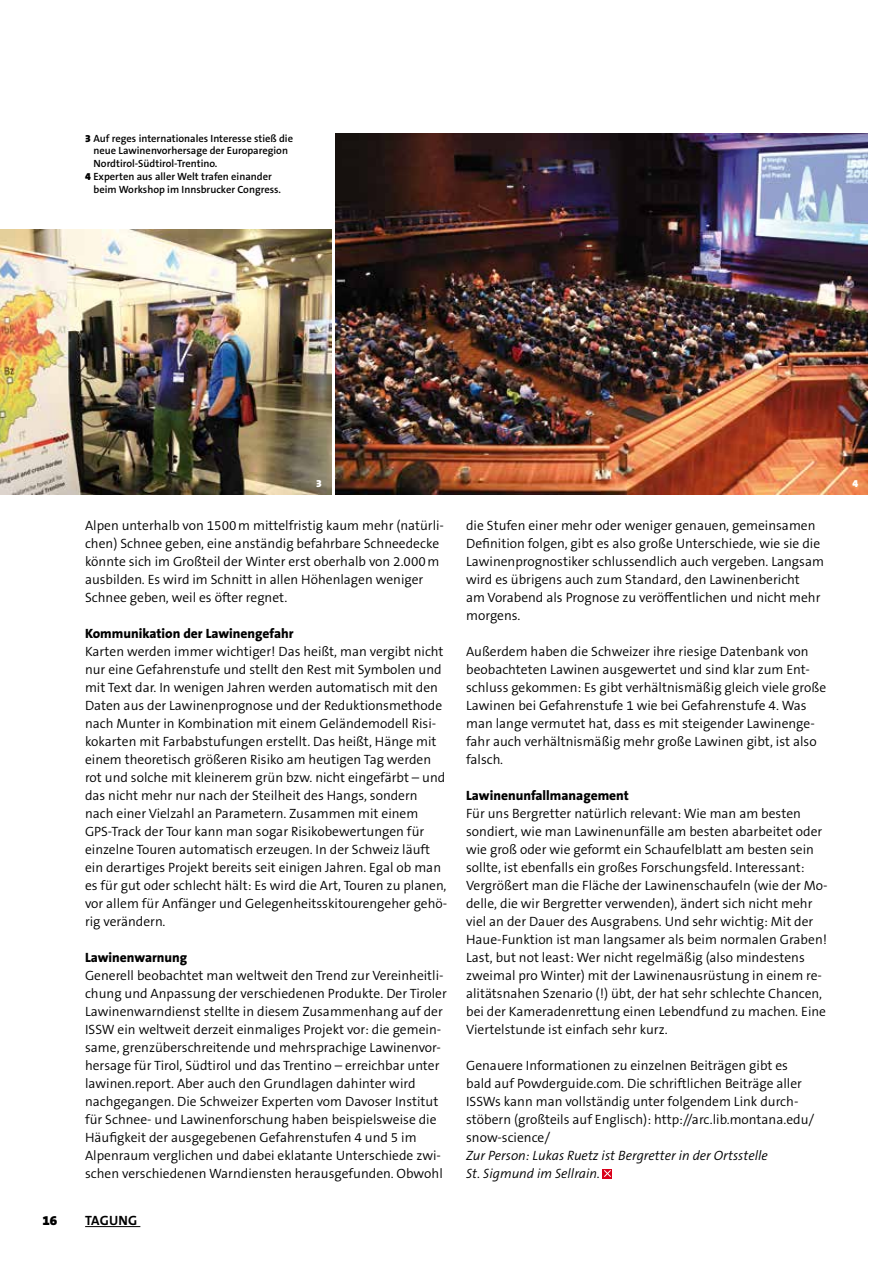
<style>
.page{position:relative;width:893px;height:1263px;background:#fff}
.page>*{position:absolute;margin:0;border:0;box-sizing:border-box;transform-origin:0 0}
.t1{font:300 13.5px/18px "The Sans B W4";color:#000}
.t2{font:italic 300 13.5px/18px "The Sans B W4";color:#000}
.t3{font:800 13.5px "The Sans B W8";color:#000}
.t4{font:700 13.5px "The Sans B W7";letter-spacing:.015em;color:#000}
.t5{font:900 13.5px "The Serif B W9";color:#000}
.t6{font:600 10.5px "The Sans B W6";color:#000}
.t7{font:900 10.5px "The Sans B W9";color:#fff}
.s1{font-family:"The Sans B W9";font-weight:900}
</style>
<div class="page">
<hr style="left:85px;top:1226px;width:55px;height:1px;background:#000">
<svg style="left:603px;top:1169px;width:9px;height:9px"></svg>
<img style="left:335px;top:134px;width:532px;height:360px">
<img style="left:0;top:229px;width:332px;height:265px">
<p class="t6" style="left:85px;top:131px;width:210px"><span class="s1">3</span> Auf reges internationales Interesse stieß die</p>
<p class="t6" style="left:94px;top:144px;width:196px">neue Lawinenvorhersage der Europaregion</p>
<p class="t6" style="left:94px;top:157px;width:125px">Nordtirol-Südtirol-Trentino.</p>
<p class="t6" style="left:85px;top:170px;width:188px"><span class="s1">4</span> Experten aus aller Welt trafen einander</p>
<p class="t6" style="left:94px;top:182px;width:189px">beim Workshop im Innsbrucker Congress.</p>
<p class="t7" style="left:316px;top:477px;width:7px">3</p>
<p class="t7" style="left:852px;top:477px;width:7px">4</p>
<p class="t1" style="left:85px;top:516px;width:360px">Alpen unterhalb von 1500m mittelfristig kaum mehr (natürli&shy;chen) Schnee geben, eine anständig befahrbare Schneedecke könnte sich im Großteil der Winter erst oberhalb von 2.000m ausbilden. Es wird im Schnitt in allen Höhenlagen weniger Schnee geben, weil es öfter regnet.</p>
<p class="t3" style="left:85px;top:625px;width:210px">Kommunikation der Lawinengefahr</p>
<p class="t1" style="left:85px;top:642px;width:364px">Karten werden immer wichtiger! Das heißt, man vergibt nicht nur eine Gefahrenstufe und stellt den Rest mit Symbolen und mit Text dar. In wenigen Jahren werden automatisch mit den Daten aus der Lawinenprognose und der Reduktionsmethode nach Munter in Kombination mit einem Geländemodell Risi&shy;kokarten mit Farbabstufungen erstellt. Das heißt, Hänge mit einem theoretisch größeren Risiko am heutigen Tag werden rot und solche mit kleinerem grün bzw. nicht eingefärbt – und das nicht mehr nur nach der Steilheit des Hangs, sondern nach einer Vielzahl an Parametern. Zusammen mit einem GPS-Track der Tour kann man sogar Risikobewertungen für einzelne Touren automatisch erzeugen. In der Schweiz läuft ein derartiges Projekt bereits seit einigen Jahren. Egal ob man es für gut oder schlecht hält: Es wird die Art, Touren zu planen, vor allem für Anfänger und Gelegenheitsskitourengeher gehö&shy;rig verändern.</p>
<p class="t3" style="left:85px;top:949px;width:104px">Lawinenwarnung</p>
<p class="t1" style="left:85px;top:966px;width:363px">Generell beobachtet man weltweit den Trend zur Vereinheitli&shy;chung und Anpassung der verschiedenen Produkte. Der Tiroler Lawinenwarndienst stellte in diesem Zusammenhang auf der ISSW ein weltweit derzeit einmaliges Projekt vor: die gemein&shy;same, grenzüberschreitende und mehrsprachige Lawinenvor&shy;hersage für Tirol, Südtirol und das Trentino – erreichbar unter lawinen.report. Aber auch den Grundlagen dahinter wird nachgegangen. Die Schweizer Experten vom Davoser Institut für Schnee- und Lawinenforschung haben beispielsweise die Häufigkeit der ausgegebenen Gefahrenstufen 4 und 5 im Alpenraum verglichen und dabei eklatante Unterschiede zwi&shy;schen verschiedenen Warndiensten herausgefunden. Obwohl</p>
<p class="t5" style="left:43px;top:1211px;width:16px">16</p>
<p class="t4" style="left:85px;top:1211px;width:54px">TAGUNG</p>
<p class="t1" style="left:466px;top:516px;width:359px">die Stufen einer mehr oder weniger genauen, gemeinsamen Definition folgen, gibt es also große Unterschiede, wie sie die Lawinenprognostiker schlussendlich auch vergeben. Langsam wird es übrigens auch zum Standard, den Lawinenbericht<br>am Vorabend als Prognose zu veröffentlichen und nicht mehr morgens.</p>
<p class="t1" style="left:466px;top:642px;width:362px">Außerdem haben die Schweizer ihre riesige Datenbank von beobachteten Lawinen ausgewertet und sind klar zum Ent&shy;schluss gekommen: Es gibt verhältnismäßig gleich viele große Lawinen bei Gefahrenstufe 1 wie bei Gefahrenstufe 4. Was man lange vermutet hat, dass es mit steigender Lawinenge&shy;fahr auch verhältnismäßig mehr große Lawinen gibt, ist also falsch.</p>
<p class="t3" style="left:466px;top:787px;width:164px">Lawinenunfallmanagement</p>
<p class="t1" style="left:466px;top:804px;width:363px">Für uns Bergretter natürlich relevant: Wie man am besten sondiert, wie man Lawinenunfälle am besten abarbeitet oder wie groß oder wie geformt ein Schaufelblatt am besten sein sollte, ist ebenfalls ein großes Forschungsfeld. Interessant:<br>Vergrößert man die Fläche der Lawinenschaufeln (wie der Mo&shy;delle, die wir Bergretter verwenden), ändert sich nicht mehr viel an der Dauer des Ausgrabens. Und sehr wichtig: Mit der Haue-Funktion ist man langsamer als beim normalen Graben!<br>Last, but not least: Wer nicht regelmäßig (also mindestens zweimal pro Winter) mit der Lawinenausrüstung in einem re&shy;alitätsnahen Szenario (!) übt, der hat sehr schlechte Chancen, bei der Kameradenrettung einen Lebendfund zu machen. Eine Viertelstunde ist einfach sehr kurz.</p>
<p class="t1" style="left:466px;top:1056px;width:350px">Genauere Informationen zu einzelnen Beiträgen gibt es bald auf Powderguide.com. Die schriftlichen Beiträge aller ISSWs kann man vollständig unter folgendem Link durch&shy;stöbern (großteils auf Englisch): http://arc.lib.montana.edu/ snow-science/</p>
<p class="t2" style="left:466px;top:1146px;width:303px">Zur Person: Lukas Ruetz ist Bergretter in der Ortsstelle<br>St. Sigmund im Sellrain.</p>
</div>
